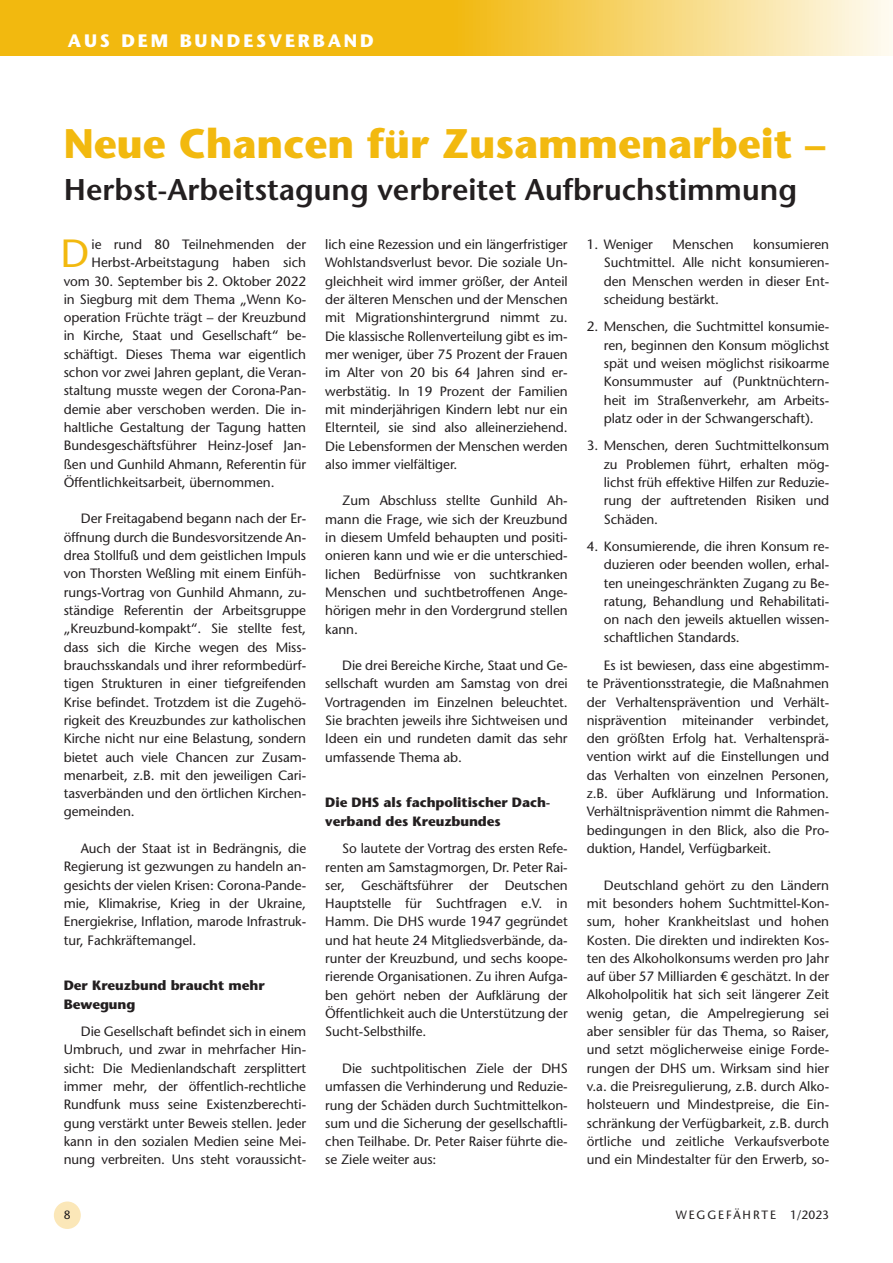
<style>
.page{position:relative;width:893px;height:1263px;background:#fff}
.page>*{position:absolute;margin:0;border:0;box-sizing:border-box;transform-origin:0 0}
._01_Headline{font:700 41.25px "ITC Stone Sans Pro";color:#f2b90f}
._02_Grundschrift_Ini{font:500 39.3px "Stone Sans Std";color:#f2b90f}
._07_Subhead{font:600 30px "Stone Sans Std";color:#231f20}
.t1{font:700 18px "ITC Stone Sans Pro";letter-spacing:.16em;color:#fff}
._03_Grundschrift_Ein{font:500 13.5px/18.3px "Stone Sans Std";letter-spacing:-.005em;color:#231f20;text-align:justify}
._04_Grundschrift_ohn{font:500 13.5px/18.3px "Stone Sans Std";letter-spacing:-.005em;color:#231f20;text-align:justify}
._02_Grundschrift_Ini-2{font:500 13.5px "Stone Sans Std";letter-spacing:-.005em;color:#231f20}
._08_Zwischentitel_gr{font:700 13.5px/18.3px "ITC Stone Sans Pro";letter-spacing:-.005em;color:#231f20}
.t2{font:500 12px "Stone Sans Std";letter-spacing:.16em;color:#231f20}
</style>
<div class="page">
<div style="left:54px;top:1201px;width:27px;height:28px;background:#fbe7b8;border-radius:50%"></div>
<svg style="left:0;top:0;width:893px;height:56px;background:#f4c947"></svg>
<h3 class="t1" style="left:68px;top:30px;width:308px">AUS DEM BUNDESVERBAND</h3>
<p class="_01_Headline" style="left:64px;top:119px;width:763px">Neue Chancen für Zusammenarbeit –</p>
<p class="_07_Subhead" style="left:64px;top:171px;width:735px">Herbst-Arbeitstagung verbreitet Aufbruchstimmung</p>
<p class="_02_Grundschrift_Ini" style="left:60px;top:230px;width:30px">D</p>
<p class="_02_Grundschrift_Ini-2" style="left:92px;top:236px;width:216px">ie rund 80 Teilnehmenden der</p>
<p class="_04_Grundschrift_ohn" style="left:604px;top:235px;width:227px;text-indent:149px">konsumieren Suchtmittel. Alle nicht konsumieren&shy;den Menschen werden in dieser Ent&shy;scheidung bestärkt.</p>
<p class="_04_Grundschrift_ohn" style="left:604px;top:317px;width:227px;text-indent:-17px">2. Menschen, die Suchtmittel konsumie&shy;ren, beginnen den Konsum möglichst spät und weisen möglichst risikoarme Konsummuster auf (Punktnüchtern&shy;heit im Straßenverkehr, am Arbeits&shy;platz oder in der Schwangerschaft).</p>
<p class="_04_Grundschrift_ohn" style="left:604px;top:436px;width:227px;text-indent:-17px">3. Menschen, deren Suchtmittelkonsum zu Problemen führt, erhalten mög&shy;lichst früh effektive Hilfen zur Reduzie&shy;rung der auftretenden Risiken und Schäden.</p>
<p class="_04_Grundschrift_ohn" style="left:604px;top:537px;width:227px;text-indent:-17px">4. Konsumierende, die ihren Konsum re&shy;duzieren oder beenden wollen, erhal&shy;ten uneingeschränkten Zugang zu Be&shy;ratung, Behandlung und Rehabilitati&shy;on nach den jeweils aktuellen wissen&shy;schaftlichen Standards.</p>
<p class="_03_Grundschrift_Ein" style="left:587px;top:656px;width:244px;text-indent:17px">Es ist bewiesen, dass eine abgestimm&shy;te Präventionsstrategie, die Maßnahmen der Verhaltensprävention und Verhält&shy;nisprävention miteinander verbindet, den größten Erfolg hat. Verhaltensprä&shy;vention wirkt auf die Einstellungen und das Verhalten von einzelnen Personen, z.B. über Aufklärung und Information.<br>Verhältnisprävention nimmt die Rahmen&shy;bedingungen in den Blick, also die Pro&shy;duktion, Handel, Verfügbarkeit.</p>
<p class="_03_Grundschrift_Ein" style="left:587px;top:876px;width:244px;text-indent:17px">Deutschland gehört zu den Ländern mit besonders hohem Suchtmittel-Kon&shy;sum, hoher Krankheitslast und hohen Kosten. Die direkten und indirekten Kos&shy;ten des Alkoholkonsums werden pro Jahr auf über 57 Milliarden € geschätzt. In der Alkoholpolitik hat sich seit längerer Zeit wenig getan, die Ampelregierung sei aber sensibler für das Thema, so Raiser, und setzt möglicherweise einige Forde&shy;rungen der DHS um. Wirksam sind hier v.a. die Preisregulierung, z.B. durch Alko&shy;holsteuern und Mindestpreise, die Ein&shy;schränkung der Verfügbarkeit, z.B. durch örtliche und zeitliche Verkaufsverbote und ein Mindestalter für den Erwerb, so-</p>
<p class="_04_Grundschrift_ohn" style="left:587px;top:235px;width:68px">1. Weniger</p>
<p class="_04_Grundschrift_ohn" style="left:672px;top:235px;width:63px">Menschen</p>
<p class="_03_Grundschrift_Ein" style="left:325px;top:235px;width:244px">lich eine Rezession und ein längerfristiger Wohlstandsverlust bevor. Die soziale Un&shy;gleichheit wird immer größer, der Anteil der älteren Menschen und der Menschen mit Migrationshintergrund nimmt zu.<br>Die klassische Rollenverteilung gibt es im&shy;mer weniger, über 75 Prozent der Frauen im Alter von 20 bis 64 Jahren sind er&shy;werbstätig. In 19 Prozent der Familien mit minderjährigen Kindern lebt nur ein Elternteil, sie sind also alleinerziehend.<br>Die Lebensformen der Menschen werden also immer vielfältiger.</p>
<p class="_03_Grundschrift_Ein" style="left:325px;top:492px;width:244px;text-indent:17px">Zum Abschluss stellte Gunhild Ah&shy;mann die Frage, wie sich der Kreuzbund in diesem Umfeld behaupten und positi&shy;onieren kann und wie er die unterschied&shy;lichen Bedürfnisse von suchtkranken Menschen und suchtbetroffenen Ange&shy;hörigen mehr in den Vordergrund stellen kann.</p>
<p class="_03_Grundschrift_Ein" style="left:325px;top:656px;width:244px;text-indent:17px">Die drei Bereiche Kirche, Staat und Ge&shy;sellschaft wurden am Samstag von drei Vortragenden im Einzelnen beleuchtet.<br>Sie brachten jeweils ihre Sichtweisen und Ideen ein und rundeten damit das sehr umfassende Thema ab.</p>
<p class="_08_Zwischentitel_gr" style="left:325px;top:794px;width:227px">Die DHS als fachpolitischer Dach&shy;verband des Kreuzbundes</p>
<p class="_03_Grundschrift_Ein" style="left:325px;top:839px;width:244px;text-indent:17px">So lautete der Vortrag des ersten Refe&shy;renten am Samstagmorgen, Dr. Peter Rai&shy;ser, Geschäftsführer der Deutschen Hauptstelle für Suchtfragen e.V. in Hamm. Die DHS wurde 1947 gegründet und hat heute 24 Mitgliedsverbände, da&shy;runter der Kreuzbund, und sechs koope&shy;rierende Organisationen. Zu ihren Aufga&shy;ben gehört neben der Aufklärung der Öffentlichkeit auch die Unterstützung der Sucht-Selbsthilfe.</p>
<p class="_03_Grundschrift_Ein" style="left:325px;top:1059px;width:244px;text-indent:17px">Die suchtpolitischen Ziele der DHS umfassen die Verhinderung und Reduzie&shy;rung der Schäden durch Suchtmittelkon&shy;sum und die Sicherung der gesellschaftli&shy;chen Teilhabe. Dr. Peter Raiser führte die&shy;se Ziele weiter aus:</p>
<p class="_02_Grundschrift_Ini-2" style="left:92px;top:254px;width:216px">Herbst-Arbeitstagung haben sich</p>
<p class="_02_Grundschrift_Ini-2" style="left:64px;top:273px;width:244px">vom 30. September bis 2. Oktober 2022</p>
<p class="_02_Grundschrift_Ini-2" style="left:64px;top:291px;width:244px">in Siegburg mit dem Thema „Wenn Ko-</p>
<p class="_02_Grundschrift_Ini-2" style="left:64px;top:309px;width:244px">operation Früchte trägt – der Kreuzbund</p>
<p class="_02_Grundschrift_Ini-2" style="left:64px;top:328px;width:244px">in Kirche, Staat und Gesellschaft“ be-</p>
<p class="_02_Grundschrift_Ini-2" style="left:64px;top:346px;width:244px">schäftigt. Dieses Thema war eigentlich</p>
<p class="_02_Grundschrift_Ini-2" style="left:64px;top:364px;width:244px">schon vor zwei Jahren geplant, die Veran-</p>
<p class="_02_Grundschrift_Ini-2" style="left:64px;top:383px;width:244px">staltung musste wegen der Corona-Pan-</p>
<p class="_02_Grundschrift_Ini-2" style="left:64px;top:401px;width:244px">demie aber verschoben werden. Die in-</p>
<p class="_02_Grundschrift_Ini-2" style="left:64px;top:419px;width:244px">haltliche Gestaltung der Tagung hatten</p>
<p class="_02_Grundschrift_Ini-2" style="left:64px;top:438px;width:244px">Bundesgeschäftsführer Heinz-Josef Jan-</p>
<p class="_02_Grundschrift_Ini-2" style="left:64px;top:456px;width:244px">ßen und Gunhild Ahmann, Referentin für</p>
<p class="_02_Grundschrift_Ini-2" style="left:64px;top:474px;width:212px">Öffentlichkeitsarbeit, übernommen.</p>
<p class="_03_Grundschrift_Ein" style="left:64px;top:510px;width:244px;text-indent:17px">Der Freitagabend begann nach der Er&shy;öffnung durch die Bundesvorsitzende An&shy;drea Stollfuß und dem geistlichen Impuls von Thorsten Weßling mit einem Einfüh&shy;rungs-Vortrag von Gunhild Ahmann, zu&shy;ständige Referentin der Arbeitsgruppe „Kreuzbund-kompakt“. Sie stellte fest, dass sich die Kirche wegen des Miss&shy;brauchsskandals und ihrer reformbedürf&shy;tigen Strukturen in einer tiefgreifenden Krise befindet. Trotzdem ist die Zugehö&shy;rigkeit des Kreuzbundes zur katholischen Kirche nicht nur eine Belastung, sondern bietet auch viele Chancen zur Zusam&shy;menarbeit, z.B. mit den jeweiligen Cari&shy;tasverbänden und den örtlichen Kirchen&shy;gemeinden.</p>
<p class="_03_Grundschrift_Ein" style="left:64px;top:839px;width:244px;text-indent:17px">Auch der Staat ist in Bedrängnis, die Regierung ist gezwungen zu handeln an&shy;gesichts der vielen Krisen: Corona-Pande&shy;mie, Klimakrise, Krieg in der Ukraine, Energiekrise, Inflation, marode Infrastruk&shy;tur, Fachkräftemangel.</p>
<p class="_08_Zwischentitel_gr" style="left:64px;top:976px;width:202px">Der Kreuzbund braucht mehr<br>Bewegung</p>
<p class="_03_Grundschrift_Ein" style="left:64px;top:1022px;width:244px;text-indent:17px">Die Gesellschaft befindet sich in einem Umbruch, und zwar in mehrfacher Hin&shy;sicht: Die Medienlandschaft zersplittert immer mehr, der öffentlich-rechtliche Rundfunk muss seine Existenzberechti&shy;gung verstärkt unter Beweis stellen. Jeder kann in den sozialen Medien seine Mei&shy;nung verbreiten. Uns steht voraussicht-</p>
<p class="t2" style="left:64px;top:1207px;width:8px">8</p>
<p class="t2" style="left:676px;top:1207px;width:155px">WEGGEFÄHRTE 1/2023</p>
</div>
